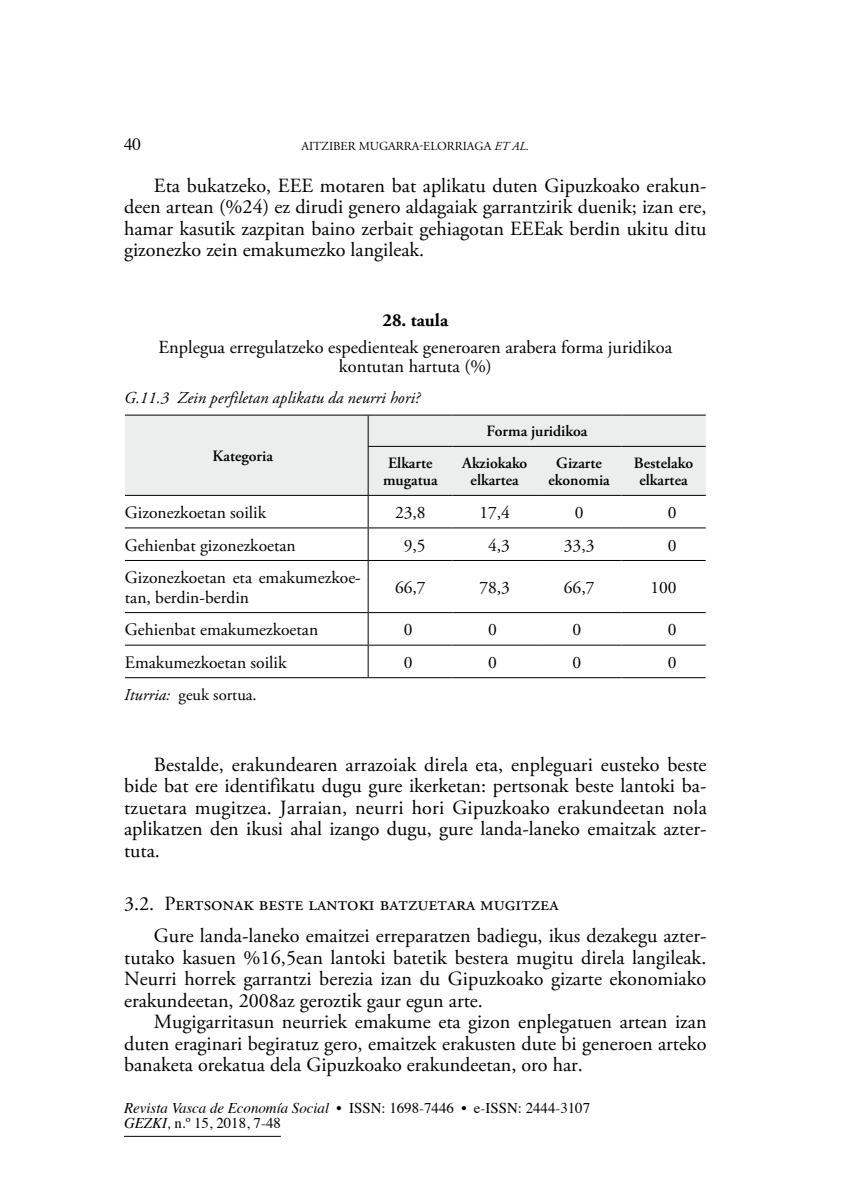
<style>
.page{position:relative;width:844px;height:1191px;background:#fff}
.page>*{position:absolute;margin:0;border:0;box-sizing:border-box;transform-origin:0 0}
.t1{font:20.12px/21.5px "Adobe Garamond Pro";color:#000;text-align:justify}
.t2{font:18.38px/19.6px "Adobe Garamond Pro";letter-spacing:-.02em;color:#000;text-align:center}
.t3{font:700 18.38px "Adobe Garamond Pro";color:#000}
.t4{font:17.5px/19.6px "Adobe Garamond Pro";color:#000}
.t5{font:17.15px "Times";color:#000}
.t6{font:italic 16.62px "Adobe Garamond Pro";color:#000}
.t7{font:16.62px "Adobe Garamond Pro";color:#000}
.t8{font:600 15.75px/17.7px "Adobe Garamond Pro";color:#000;text-align:center}
.t9{font:14.88px/15.9px "Times";color:#000}
.t10{font:12.25px "Adobe Garamond Pro";letter-spacing:.16em;color:#000}
.t11{font:italic 12.25px "Adobe Garamond Pro";color:#000}
.s1{font-style:italic}
</style>
<div class="page">
<hr style="left:124px;top:1135px;width:157px;height:1px;background:#000">
<div style="left:125px;top:416px;width:580px;height:79px;background:#eceded"></div>
<hr style="left:367px;top:446px;width:85px;height:1px;background:#000">
<hr style="left:452px;top:446px;width:85px;height:1px;background:#000">
<hr style="left:537px;top:446px;width:84px;height:1px;background:#000">
<hr style="left:621px;top:446px;width:84px;height:1px;background:#000">
<hr style="left:125px;top:527px;width:243px;height:1px;background:#000">
<hr style="left:368px;top:527px;width:84px;height:1px;background:#000">
<hr style="left:452px;top:527px;width:85px;height:1px;background:#000">
<hr style="left:537px;top:527px;width:84px;height:1px;background:#000">
<hr style="left:621px;top:527px;width:84px;height:1px;background:#000">
<hr style="left:125px;top:560px;width:243px;height:1px;background:#000">
<hr style="left:368px;top:560px;width:84px;height:1px;background:#000">
<hr style="left:452px;top:560px;width:85px;height:1px;background:#000">
<hr style="left:537px;top:560px;width:84px;height:1px;background:#000">
<hr style="left:621px;top:560px;width:84px;height:1px;background:#000">
<hr style="left:125px;top:612px;width:243px;height:1px;background:#000">
<hr style="left:368px;top:612px;width:84px;height:1px;background:#000">
<hr style="left:452px;top:612px;width:85px;height:1px;background:#000">
<hr style="left:537px;top:612px;width:84px;height:1px;background:#000">
<hr style="left:621px;top:612px;width:84px;height:1px;background:#000">
<hr style="left:125px;top:644px;width:243px;height:1px;background:#000">
<hr style="left:368px;top:644px;width:84px;height:1px;background:#000">
<hr style="left:452px;top:644px;width:85px;height:1px;background:#000">
<hr style="left:537px;top:644px;width:84px;height:1px;background:#000">
<hr style="left:621px;top:644px;width:84px;height:1px;background:#000">
<hr style="left:125px;top:677px;width:243px;height:1px;background:#000">
<hr style="left:368px;top:677px;width:84px;height:1px;background:#000">
<hr style="left:452px;top:677px;width:85px;height:1px;background:#000">
<hr style="left:537px;top:677px;width:84px;height:1px;background:#000">
<hr style="left:621px;top:677px;width:84px;height:1px;background:#000">
<hr style="left:125px;top:415px;width:243px;height:1px;background:#000">
<hr style="left:368px;top:415px;width:84px;height:1px;background:#000">
<hr style="left:452px;top:415px;width:85px;height:1px;background:#000">
<hr style="left:537px;top:415px;width:84px;height:1px;background:#000">
<hr style="left:621px;top:415px;width:84px;height:1px;background:#000">
<hr style="left:125px;top:495px;width:243px;height:1px;background:#000">
<hr style="left:368px;top:495px;width:84px;height:1px;background:#000">
<hr style="left:452px;top:495px;width:85px;height:1px;background:#000">
<hr style="left:537px;top:495px;width:84px;height:1px;background:#000">
<hr style="left:621px;top:495px;width:84px;height:1px;background:#000">
<hr style="left:367px;top:415px;width:1px;height:31px;background:#000">
<hr style="left:367px;top:447px;width:1px;height:48px;background:#000">
<hr style="left:367px;top:496px;width:1px;height:31px;background:#000">
<hr style="left:367px;top:528px;width:1px;height:32px;background:#000">
<hr style="left:367px;top:561px;width:1px;height:51px;background:#000">
<hr style="left:367px;top:613px;width:1px;height:31px;background:#000">
<hr style="left:367px;top:645px;width:1px;height:32px;background:#000">
<p class="t5" style="left:124px;top:128px;width:19px">40</p>
<p class="t10" style="left:301px;top:139px;width:79px">Aitziber Muga</p>
<p class="t10" style="left:396px;top:139px;width:81px">rra-Elorriaga</p>
<p class="t11" style="left:494px;top:139px;width:36px">et al.</p>
<p class="t1" style="left:124px;top:175px;width:583px;text-indent:30px">Eta bukatzeko, EEE motaren bat aplikatu duten Gipuzkoako erakun&shy;deen artean (%24) ez dirudi genero aldagaiak garrantzirik duenik; izan ere, hamar kasutik zazpitan baino zerbait gehiagotan EEEak berdin ukitu ditu gizonezko zein emakumezko langileak.</p>
<p class="t3" style="left:382px;top:309px;width:67px">28. taula</p>
<p class="t2" style="left:158px;top:338px;width:515px">Enplegua erregulatzeko espedienteak generoaren arabera forma juridikoa kontutan hartuta (%)</p>
<p class="t6" style="left:124px;top:387px;width:297px">G.11.3 Zein perfiletan aplikatu da neurri hori?</p>
<p class="t8" style="left:212px;top:447px;width:62px">Kategoria</p>
<p class="t8" style="left:486px;top:423px;width:102px">Forma juridikoa</p>
<p class="t8" style="left:383px;top:454px;width:56px">Elkarte mugatua</p>
<p class="t8" style="left:462px;top:454px;width:67px">Akziokako elkartea</p>
<p class="t8" style="left:548px;top:454px;width:63px">Gizarte ekonomia</p>
<p class="t8" style="left:633px;top:454px;width:61px">Bestelako elkartea</p>
<p class="t4" style="left:125px;top:503px;width:143px">Gizonezkoetan soilik</p>
<p class="t4" style="left:395px;top:503px;width:32px">23,8</p>
<p class="t4" style="left:479px;top:503px;width:32px">17,4</p>
<p class="t4" style="left:574px;top:503px;width:10px">0</p>
<p class="t4" style="left:667px;top:503px;width:10px">0</p>
<p class="t4" style="left:125px;top:536px;width:172px">Gehienbat gizonezkoetan</p>
<p class="t4" style="left:403px;top:536px;width:23px">9,5</p>
<p class="t4" style="left:488px;top:536px;width:23px">4,3</p>
<p class="t4" style="left:563px;top:536px;width:32px">33,3</p>
<p class="t4" style="left:667px;top:536px;width:10px">0</p>
<p class="t4" style="left:125px;top:568px;width:237px">Gizonezkoetan eta emakumezkoe&shy;tan, berdin-berdin</p>
<p class="t4" style="left:395px;top:578px;width:32px">66,7</p>
<p class="t4" style="left:479px;top:578px;width:32px">78,3</p>
<p class="t4" style="left:563px;top:578px;width:32px">66,7</p>
<p class="t4" style="left:650px;top:578px;width:28px">100</p>
<p class="t4" style="left:125px;top:620px;width:195px">Gehienbat emakumezkoetan</p>
<p class="t4" style="left:667px;top:620px;width:10px">0</p>
<p class="t4" style="left:125px;top:653px;width:163px">Emakumezkoetan soilik</p>
<p class="t4" style="left:667px;top:653px;width:10px">0</p>
<p class="t7" style="left:124px;top:684px;width:134px"><span class="s1">Iturria:</span> geuk sortua.</p>
<p class="t1" style="left:124px;top:754px;width:584px;text-indent:30px">Bestalde, erakundearen arrazoiak direla eta, enpleguari eusteko beste bide bat ere identifikatu dugu gure ikerketan: pertsonak beste lantoki ba&shy;tzuetara mugitzea. Jarraian, neurri hori Gipuzkoako erakundeetan nola aplikatzen den ikusi ahal izango dugu, gure landa-laneko emaitzak azter&shy;tuta.</p>
<p class="t1" style="left:154px;top:888px;width:554px;line-height:32.2px;text-indent:-30px">3.2. Pertsonak beste lantoki batzuetara mugitzea<br>Gure landa-laneko emaitzei erreparatzen badiegu, ikus dezakegu azter-</p>
<p class="t1" style="left:124px;top:947px;width:583px">tutako kasuen %16,5ean lantoki batetik bestera mugitu direla langileak.<br>Neurri horrek garrantzi berezia izan du Gipuzkoako gizarte ekonomiako erakundeetan, 2008az geroztik gaur egun arte.</p>
<p class="t1" style="left:124px;top:1012px;width:584px;text-indent:30px">Mugigarritasun neurriek emakume eta gizon enplegatuen artean izan duten eraginari begiratuz gero, emaitzek erakusten dute bi generoen arteko banaketa orekatua dela Gipuzkoako erakundeetan, oro har.</p>
<p class="t9" style="left:124px;top:1098px;width:467px"><span class="s1">Revista vasca de economía social •</span> ISSN: 1698-7446 <span class="s1">•</span> e-ISSN: 2444-3107<br><span class="s1">Gezki,</span> n.º 15, 2018, 7-48</p>
</div>
